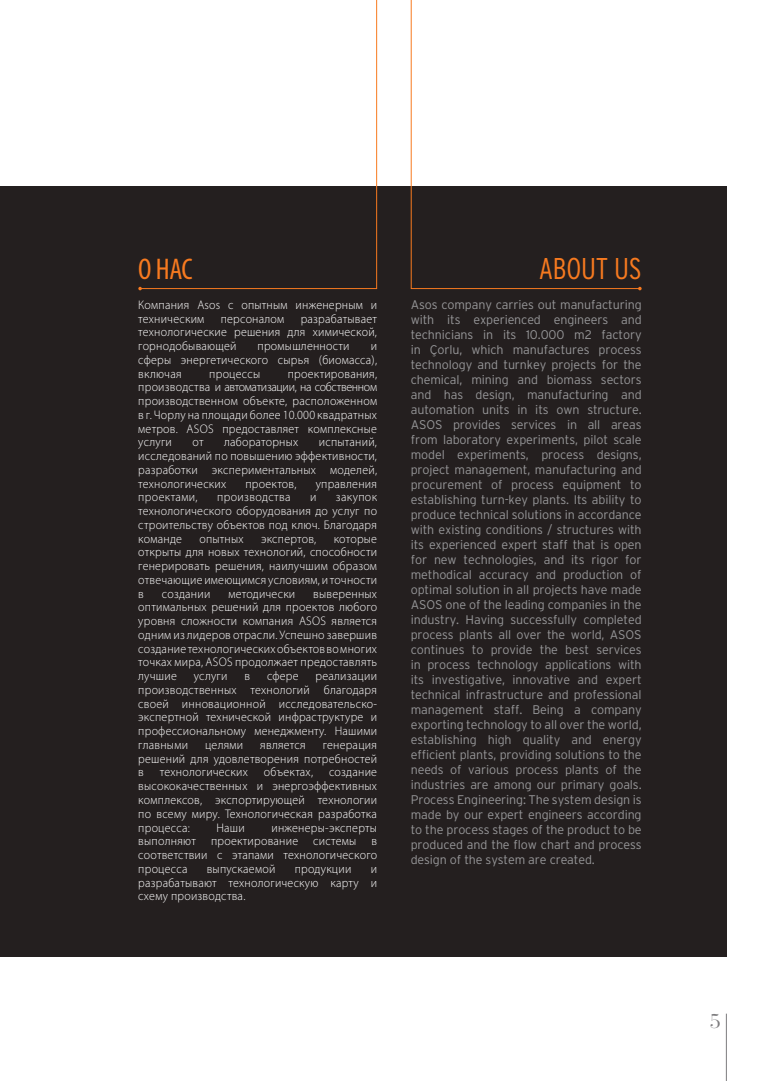
<style>
.page{position:relative;width:780px;height:1081px;background:#fff}
.page>*{position:absolute;margin:0;border:0;box-sizing:border-box;transform-origin:0 0}
.t1{font:30px "Interstate Light Condensed TR";letter-spacing:-.01em;color:#f77a1f}
.t2{font:condensed 30px "Myriad Pro";color:#f77a1f}
.t3{font:20px "Bauer Bodoni Std";color:#7d7c7e}
.t4{font:300 12.5px/13.8px "Myriad Pro";letter-spacing:.02em;color:#fff;text-align:justify;scale:.96 1}
.t5{font:12.5px/15px "Interstate Light TR";letter-spacing:-.01em;color:#969698;text-align:justify}
</style>
<div class="page">
<hr style="left:725px;top:1013px;width:1px;height:68px;background:#7d7c7e">
<div style="left:0;top:187px;width:726px;height:770px;background:#241f1f"></div>
<svg style="left:139px;top:0;width:238px;height:289px"></svg>
<svg style="left:138px;top:287px;width:4px;height:3px"></svg>
<svg style="left:410px;top:0;width:230px;height:289px"></svg>
<h1 class="t2" style="left:138px;top:251px;width:56px">О НАС</h1>
<p class="t4" style="left:138px;top:298px;width:250px">Компания Asos с опытным инженерным и техническим</p>
<p class="t4" style="left:138px;top:311px;width:250px;text-indent:162px">разрабатывает технологические решения для химической, горнодобывающей</p>
<p class="t4" style="left:221px;top:311px;width:68px">персоналом</p>
<p class="t4" style="left:257px;top:339px;width:97px">промышленности</p>
<p class="t4" style="left:138px;top:339px;width:250px;text-indent:232px">и сферы энергетического сырья (биомасса), включая</p>
<p class="t4" style="left:138px;top:366px;width:250px;text-indent:149px">проектирования, производства и автоматизации, на собственном производственном объекте, расположенном в г. Чорлу на площади более 10.000 квадратных метров. ASOS предоставляет комплексные услуги</p>
<p class="t4" style="left:209px;top:366px;width:54px">процессы</p>
<p class="t4" style="left:192px;top:435px;width:13px">от</p>
<p class="t4" style="left:224px;top:435px;width:79px">лабораторных</p>
<p class="t4" style="left:138px;top:435px;width:250px;text-indent:180px">испытаний, исследований по повышению эффективности, разработки экспериментальных моделей, технологических</p>
<p class="t4" style="left:245px;top:476px;width:55px">проектов,</p>
<p class="t4" style="left:316px;top:476px;width:65px">управления</p>
<p class="t4" style="left:138px;top:490px;width:250px;text-indent:198px">закупок технологического оборудования до услуг по строительству объектов под ключ. Благодаря команде</p>
<p class="t4" style="left:138px;top:490px;width:63px">проектами,</p>
<p class="t4" style="left:217px;top:490px;width:78px">производства</p>
<p class="t4" style="left:310px;top:490px;width:8px">и</p>
<p class="t4" style="left:138px;top:531px;width:250px;text-indent:195px">которые открыты для новых технологий, способности генерировать решения, наилучшим образом отвечающие имеющимся условиям, и точности в</p>
<p class="t4" style="left:199px;top:531px;width:48px">опытных</p>
<p class="t4" style="left:261px;top:531px;width:59px">экспертов,</p>
<p class="t4" style="left:138px;top:586px;width:250px;text-indent:175px">выверенных оптимальных решений для проектов любого уровня сложности компания ASOS является одним из лидеров отрасли. Успешно завершив создание технологических объектов во многих точках мира, ASOS продолжает предоставлять лучшие</p>
<p class="t4" style="left:162px;top:586px;width:52px">создании</p>
<p class="t4" style="left:228px;top:586px;width:71px">методически</p>
<p class="t4" style="left:194px;top:669px;width:37px">услуги</p>
<p class="t4" style="left:244px;top:669px;width:7px">в</p>
<p class="t4" style="left:267px;top:669px;width:34px">сфере</p>
<p class="t4" style="left:138px;top:669px;width:250px;text-indent:177px">реализации производственных технологий благодаря своей инновационной исследовательско&shy;экспертной технической инфраструктуре и профессиональному менеджменту. Нашими главными</p>
<p class="t4" style="left:138px;top:738px;width:250px;text-indent:184px">генерация решений для удовлетворения потребностей в</p>
<p class="t4" style="left:205px;top:738px;width:41px">целями</p>
<p class="t4" style="left:260px;top:738px;width:49px">является</p>
<p class="t4" style="left:160px;top:765px;width:93px">технологических</p>
<p class="t4" style="left:264px;top:765px;width:53px">объектах,</p>
<p class="t4" style="left:138px;top:765px;width:250px;text-indent:191px">создание высококачественных и энергоэффективных комплексов, экспортирующей технологии по всему миру. Технологическая разработка процесса:</p>
<p class="t4" style="left:216px;top:820px;width:31px">Наши</p>
<p class="t4" style="left:138px;top:820px;width:250px;text-indent:133px">инженеры-эксперты выполняют проектирование системы в соответствии с этапами технологического процесса</p>
<p class="t4" style="left:207px;top:861px;width:73px">выпускаемой</p>
<p class="t4" style="left:294px;top:861px;width:61px">продукции</p>
<p class="t4" style="left:138px;top:861px;width:250px;text-indent:232px">и разрабатывают технологическую карту и схему производства.</p>
<h1 class="t1" style="left:538px;top:251px;width:104px">ABOUT US</h1>
<p class="t5" style="left:411px;top:297px;width:232px">Asos company carries out manufacturing with its experienced engineers and technicians in its 10.000 m2 factory in Çorlu, which manufactures process technology and turnkey projects for the chemical, mining and biomass sectors and has design, manufacturing and automation units in its own structure.<br>ASOS provides services in all areas from laboratory experiments, pilot scale model experiments, process designs, project management, manufacturing and procurement of process equipment to establishing turn-key plants. Its ability to produce technical solutions in accordance with existing conditions / structures with its experienced expert staff that is open for new technologies, and its rigor for methodical accuracy and production of optimal solution in all projects have made ASOS one of the leading companies in the industry. Having successfully completed process plants all over the world, ASOS continues to provide the best services in process technology applications with its investigative, innovative and expert technical infrastructure and professional management staff. Being a company exporting technology to all over the world, establishing high quality and energy efficient plants, providing solutions to the needs of various process plants of the industries are among our primary goals.<br>Process Engineering: The system design is made by our expert engineers according to the process stages of the product to be produced and the flow chart and process design of the system are created.</p>
<h2 class="t3" style="left:710px;top:1009px;width:13px">5</h2>
</div>
